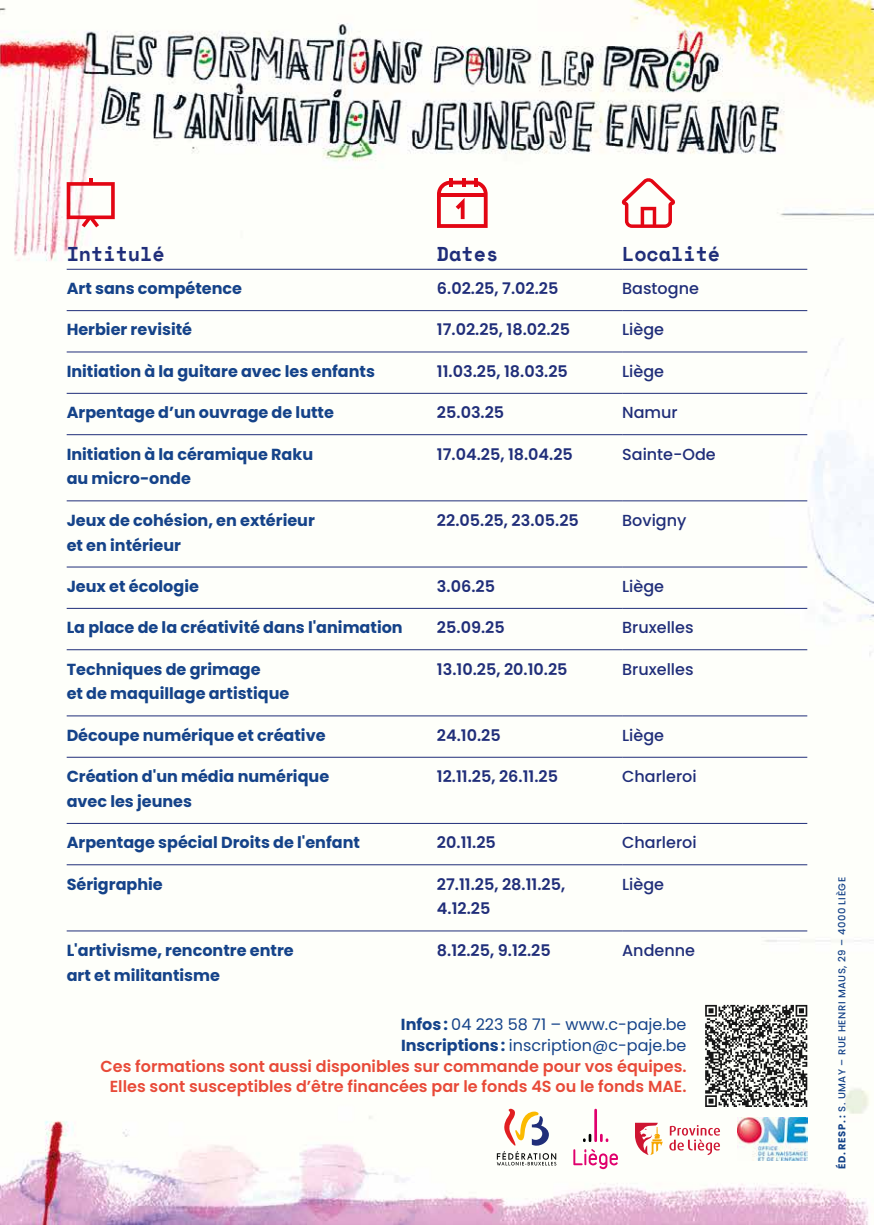
<style>
.page{position:relative;width:874px;height:1225px;background:#fff}
.page>*{position:absolute;margin:0;border:0;box-sizing:border-box;transform-origin:0 0}
.t1{font:700 20px "Space Mono";color:#202e79}
.t2{font:700 16px/24.8px "Poppins";color:#154389}
.t3{font:600 16px/24.8px "Poppins";color:#202e79}
.t4{font:600 16px/20.6px "Poppins";color:#e84a38;text-align:right}
.t5{font:500 16px "Poppins";color:#202e79}
.t6{font:500 10px "Poppins";letter-spacing:.05em;color:#154389}
.s1{font-weight:700;color:#154389}
.s2{font-weight:400;color:#154389}
.s3{font-weight:700}
</style>
<div class="page">
<img style="left:0;top:0;width:873px;height:1225px">
<hr style="left:67px;top:269px;width:370px;height:1px;background:#202e79">
<hr style="left:437px;top:269px;width:184px;height:1px;background:#202e79">
<hr style="left:621px;top:269px;width:185px;height:1px;background:#202e79">
<hr style="left:67px;top:310px;width:370px;height:1px;background:#202e79">
<hr style="left:437px;top:310px;width:184px;height:1px;background:#202e79">
<hr style="left:621px;top:310px;width:185px;height:1px;background:#202e79">
<hr style="left:67px;top:351px;width:370px;height:1px;background:#202e79">
<hr style="left:437px;top:351px;width:184px;height:1px;background:#202e79">
<hr style="left:621px;top:351px;width:185px;height:1px;background:#202e79">
<hr style="left:67px;top:393px;width:370px;height:1px;background:#202e79">
<hr style="left:437px;top:393px;width:184px;height:1px;background:#202e79">
<hr style="left:621px;top:393px;width:185px;height:1px;background:#202e79">
<hr style="left:67px;top:434px;width:370px;height:1px;background:#202e79">
<hr style="left:437px;top:434px;width:184px;height:1px;background:#202e79">
<hr style="left:621px;top:434px;width:185px;height:1px;background:#202e79">
<hr style="left:67px;top:500px;width:370px;height:1px;background:#202e79">
<hr style="left:437px;top:500px;width:184px;height:1px;background:#202e79">
<hr style="left:621px;top:500px;width:185px;height:1px;background:#202e79">
<hr style="left:67px;top:566px;width:370px;height:1px;background:#202e79">
<hr style="left:437px;top:566px;width:184px;height:1px;background:#202e79">
<hr style="left:621px;top:566px;width:185px;height:1px;background:#202e79">
<hr style="left:67px;top:608px;width:370px;height:1px;background:#202e79">
<hr style="left:437px;top:608px;width:184px;height:1px;background:#202e79">
<hr style="left:621px;top:608px;width:185px;height:1px;background:#202e79">
<hr style="left:67px;top:649px;width:370px;height:1px;background:#202e79">
<hr style="left:437px;top:649px;width:184px;height:1px;background:#202e79">
<hr style="left:621px;top:649px;width:185px;height:1px;background:#202e79">
<hr style="left:67px;top:715px;width:370px;height:1px;background:#202e79">
<hr style="left:437px;top:715px;width:184px;height:1px;background:#202e79">
<hr style="left:621px;top:715px;width:185px;height:1px;background:#202e79">
<hr style="left:67px;top:756px;width:370px;height:1px;background:#202e79">
<hr style="left:437px;top:756px;width:184px;height:1px;background:#202e79">
<hr style="left:621px;top:756px;width:185px;height:1px;background:#202e79">
<hr style="left:67px;top:823px;width:370px;height:1px;background:#202e79">
<hr style="left:437px;top:823px;width:184px;height:1px;background:#202e79">
<hr style="left:621px;top:823px;width:185px;height:1px;background:#202e79">
<hr style="left:67px;top:864px;width:370px;height:1px;background:#202e79">
<hr style="left:437px;top:864px;width:184px;height:1px;background:#202e79">
<hr style="left:621px;top:864px;width:185px;height:1px;background:#202e79">
<hr style="left:67px;top:930px;width:370px;height:1px;background:#202e79">
<hr style="left:437px;top:930px;width:184px;height:1px;background:#202e79">
<hr style="left:621px;top:930px;width:185px;height:1px;background:#202e79">
<svg style="left:67px;top:178px;width:48px;height:49px"></svg>
<svg style="left:621px;top:177px;width:54px;height:51px"></svg>
<svg style="left:437px;top:178px;width:50px;height:50px"></svg>
<svg style="left:634px;top:1122px;width:28px;height:33px"></svg>
<svg style="left:669px;top:1125px;width:50px;height:30px"></svg>
<hr style="left:594px;top:1108px;width:2px;height:34px;background:#e0006d">
<svg style="left:599px;top:1133px;width:9px;height:9px"></svg>
<svg style="left:582px;top:1133px;width:9px;height:9px"></svg>
<svg style="left:573px;top:1149px;width:44px;height:20px"></svg>
<svg style="left:503px;top:1108px;width:45px;height:37px"></svg>
<svg style="left:496px;top:1151px;width:60px;height:14px"></svg>
<img style="left:736px;top:1117px;width:70px;height:43px">
<svg style="left:704px;top:1005px;width:102px;height:102px"></svg>
<p class="t1" style="left:67px;top:239px;width:99px">Intitulé</p>
<p class="t1" style="left:437px;top:239px;width:63px">Dates</p>
<p class="t1" style="left:621px;top:239px;width:99px">Localité</p>
<p class="t2" style="left:67px;top:276px;width:177px">Art sans compétence</p>
<p class="t3" style="left:437px;top:276px;width:123px">6.02.25, 7.02.25</p>
<p class="t5" style="left:621px;top:279px;width:78px">Bastogne</p>
<p class="t2" style="left:67px;top:317px;width:127px">Herbier revisité</p>
<p class="t3" style="left:437px;top:317px;width:134px">17.02.25, 18.02.25</p>
<p class="t5" style="left:621px;top:320px;width:43px">Liège</p>
<p class="t2" style="left:67px;top:359px;width:310px">Initiation à la guitare avec les enfants</p>
<p class="t3" style="left:437px;top:359px;width:132px">11.03.25, 18.03.25</p>
<p class="t5" style="left:621px;top:362px;width:43px">Liège</p>
<p class="t2" style="left:67px;top:400px;width:269px">Arpentage d’un ouvrage de lutte</p>
<p class="t3" style="left:437px;top:400px;width:69px">25.03.25</p>
<p class="t5" style="left:621px;top:403px;width:57px">Namur</p>
<p class="t2" style="left:67px;top:441px;width:248px">Initiation à la céramique Raku au micro-onde</p>
<p class="t3" style="left:437px;top:441px;width:137px">17.04.25, 18.04.25</p>
<p class="t5" style="left:621px;top:444px;width:95px">Sainte-Ode</p>
<p class="t2" style="left:67px;top:508px;width:249px">Jeux de cohésion, en extérieur et en intérieur</p>
<p class="t3" style="left:437px;top:508px;width:143px">22.05.25, 23.05.25</p>
<p class="t5" style="left:621px;top:511px;width:66px">Bovigny</p>
<p class="t2" style="left:67px;top:574px;width:134px">Jeux et écologie</p>
<p class="t3" style="left:437px;top:574px;width:59px">3.06.25</p>
<p class="t5" style="left:621px;top:577px;width:43px">Liège</p>
<p class="t2" style="left:67px;top:615px;width:337px">La place de la créativité dans l'animation</p>
<p class="t3" style="left:437px;top:615px;width:69px">25.09.25</p>
<p class="t5" style="left:621px;top:618px;width:73px">Bruxelles</p>
<p class="t2" style="left:67px;top:656px;width:224px">Techniques de grimage<br>et de maquillage artistique</p>
<p class="t3" style="left:437px;top:656px;width:132px">13.10.25, 20.10.25</p>
<p class="t5" style="left:621px;top:659px;width:73px">Bruxelles</p>
<p class="t2" style="left:67px;top:723px;width:260px">Découpe numérique et créative</p>
<p class="t3" style="left:437px;top:723px;width:65px">24.10.25</p>
<p class="t5" style="left:621px;top:726px;width:43px">Liège</p>
<p class="t2" style="left:67px;top:764px;width:264px">Création d'un média numérique avec les jeunes</p>
<p class="t3" style="left:437px;top:764px;width:122px">12.11.25, 26.11.25</p>
<p class="t5" style="left:621px;top:767px;width:76px">Charleroi</p>
<p class="t2" style="left:67px;top:830px;width:295px">Arpentage spécial Droits de l'enfant</p>
<p class="t3" style="left:437px;top:830px;width:60px">20.11.25</p>
<p class="t5" style="left:621px;top:833px;width:76px">Charleroi</p>
<p class="t2" style="left:67px;top:871px;width:98px">Sérigraphie</p>
<p class="t3" style="left:437px;top:871px;width:129px">27.11.25, 28.11.25,<br>4.12.25</p>
<p class="t5" style="left:621px;top:874px;width:43px">Liège</p>
<p class="t2" style="left:67px;top:938px;width:228px">L'artivisme, rencontre entre art et militantisme</p>
<p class="t3" style="left:437px;top:938px;width:115px">8.12.25, 9.12.25</p>
<p class="t5" style="left:621px;top:941px;width:74px">Andenne</p>
<p class="t4" style="left:100px;top:1014px;width:587px"><span class="s1">Infos:</span> <span class="s2">04 223 58 71 – www.c-paje.be<br></span><span class="s1">Inscriptions:</span> <span class="s2">inscription@c-paje.be<br></span>Ces formations sont aussi disponibles sur commande pour vos équipes.<br>Elles sont susceptibles d’être financées par le fonds 4S ou le fonds MAE.</p>
<p class="t6" style="left:835px;top:1169px;width:293px;rotate:-90deg"><span class="s3">ÉD. RESP. :</span> S. UMAY – RUE HENRI MAUS, 29 – 4000 LIÈGE</p>
</div>
